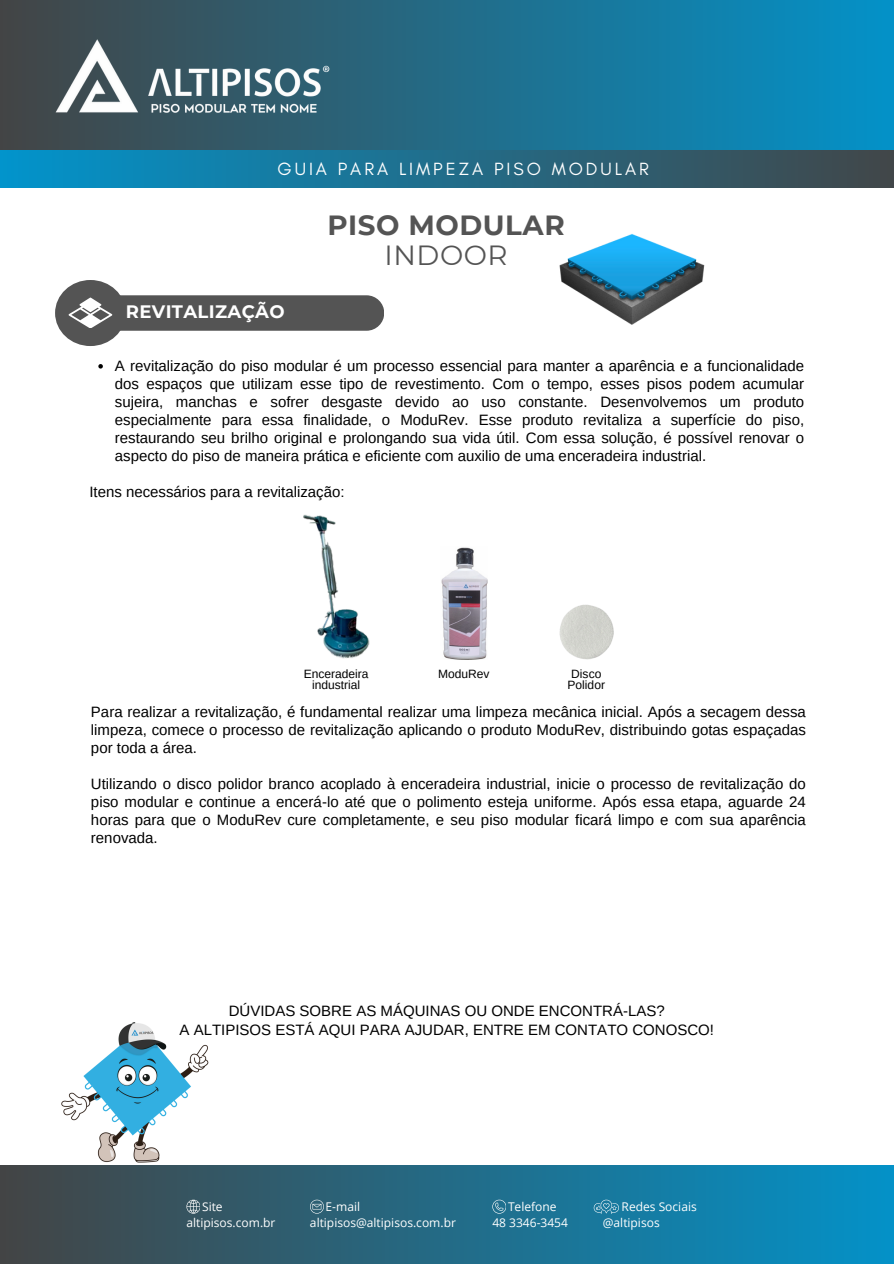
<style>
.page{position:relative;width:894px;height:1264px;background:#fff}
.page>*{position:absolute;margin:0;border:0;box-sizing:border-box;transform-origin:0 0}
.t1{font:700 27.75px/30.3px "Montserrat";letter-spacing:.02em;color:#545454;text-align:center}
.t2{font:18px "Glacial Indifference";letter-spacing:.165em;color:#fff}
.t3{font:700 18px "Montserrat";letter-spacing:.02em;color:#fff}
.t4{font:15px/18px "Arimo";color:#000;text-align:justify}
.t5{font:12px "Open Sans";color:#fff}
.t6{font:12px/10.8px "Arimo";color:#000;text-align:center}
.s1{font-weight:400}
</style>
<div class="page">
<div style="left:0;top:0;width:893px;height:180px;background:linear-gradient(to right,#424648,#0491c6)"></div>
<div style="left:0;top:151px;width:893px;height:36px;background:linear-gradient(to right,#0294cc,#414649)"></div>
<img style="left:55px;top:37px;width:292px;height:78px">
<div style="left:0;top:1165px;width:893px;height:98px;background:linear-gradient(to right,#434445,#0492c8)"></div>
<div style="left:102px;top:295px;width:282px;height:36px;background:#545454;border-radius:18px"></div>
<div style="left:55px;top:280px;width:71px;height:66px;background:#545454;border-radius:50%"></div>
<svg style="left:69px;top:297px;width:43px;height:31px"></svg>
<svg style="left:98px;top:364px;width:5px;height:4px"></svg>
<img style="left:559px;top:234px;width:146px;height:91px">
<img style="left:441px;top:547px;width:46px;height:113px">
<img style="left:559px;top:604px;width:55px;height:56px">
<img style="left:303px;top:514px;width:67px;height:145px">
<img style="left:61px;top:1022px;width:148px;height:141px">
<svg style="left:186px;top:1199px;width:14px;height:14px"></svg>
<svg style="left:492px;top:1199px;width:13px;height:14px"></svg>
<svg style="left:310px;top:1199px;width:13px;height:14px"></svg>
<svg style="left:593px;top:1199px;width:25px;height:14px"></svg>
<h1 class="t2" style="left:277px;top:158px;width:373px">GUIA PARA LIMPEZA PISO MODULAR</h1>
<h3 class="t3" style="left:126px;top:301px;width:160px">REVITALIZAÇÃO</h3>
<p class="t1" style="left:327px;top:210px;width:239px">PISO MODULAR<br><span class="s1">INDOOR</span></p>
<p class="t4" style="left:115px;top:356px;width:690px">A revitalização do piso modular é um processo essencial para manter a aparência e a funcionalidade dos espaços que utilizam esse tipo de revestimento. Com o tempo, esses pisos podem acumular sujeira, manchas e sofrer desgaste devido ao uso constante. Desenvolvemos um produto especialmente para essa finalidade, o ModuRev. Esse produto revitaliza a superfície do piso, restaurando seu brilho original e prolongando sua vida útil. Com essa solução, é possível renovar o aspecto do piso de maneira prática e eficiente com auxilio de uma enceradeira industrial.</p>
<p class="t4" style="left:89px;top:482px;width:257px">Itens necessários para a revitalização:</p>
<p class="t6" style="left:303px;top:668px;width:66px">Enceradeira industrial</p>
<p class="t6" style="left:438px;top:668px;width:53px">ModuRev</p>
<p class="t6" style="left:571px;top:668px;width:32px">Disco</p>
<p class="t6" style="left:567px;top:679px;width:39px">Polidor</p>
<p class="t4" style="left:91px;top:703px;width:716px">Para realizar a revitalização, é fundamental realizar uma limpeza mecânica inicial. Após a secagem dessa limpeza, comece o processo de revitalização aplicando o produto ModuRev, distribuindo gotas espaçadas por toda a área.</p>
<h5 class="t4" style="left:91px;top:775px;width:716px">Utilizando o disco polidor branco acoplado à enceradeira industrial, inicie o processo de revitalização do piso modular e continue a encerá-lo até que o polimento esteja uniforme. Após essa etapa, aguarde 24 horas para que o ModuRev cure completamente, e seu piso modular ficará limpo e com sua aparência renovada.</h5>
<p class="t4" style="left:179px;top:1001px;width:536px;line-height:19.2px;text-align:center">DÚVIDAS SOBRE AS MÁQUINAS OU ONDE ENCONTRÁ-LAS?<br>A ALTIPISOS ESTÁ AQUI PARA AJUDAR, ENTRE EM CONTATO CONOSCO!</p>
<h4 class="t5" style="left:202px;top:1197px;width:22px">Site</h4>
<p class="t5" style="left:186px;top:1213px;width:90px">altipisos.com.br</p>
<p class="t5" style="left:325px;top:1197px;width:36px">E-mail</p>
<p class="t5" style="left:310px;top:1213px;width:147px">altipisos@altipisos.com.br</p>
<p class="t5" style="left:508px;top:1197px;width:50px">Telefone</p>
<p class="t5" style="left:492px;top:1213px;width:77px">48 3346-3454</p>
<p class="t5" style="left:621px;top:1197px;width:77px">Redes Sociais</p>
<p class="t5" style="left:602px;top:1213px;width:58px">@altipisos</p>
</div>
